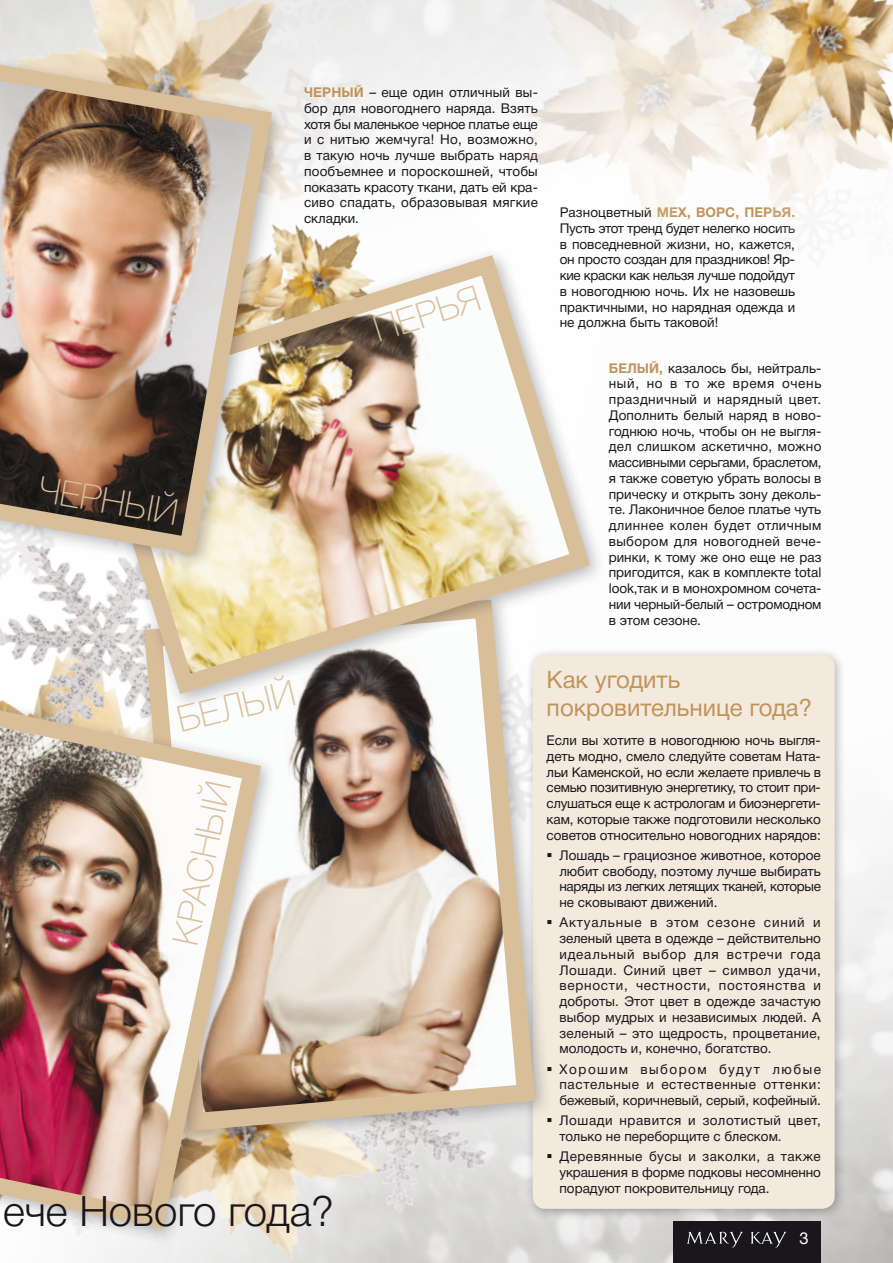
<style>
.page{position:relative;width:893px;height:1263px;background:#fff}
.page>*{position:absolute;margin:0;border:0;box-sizing:border-box;transform-origin:0 0}
.t1{font:300 42px "Helvetica Neue Cyr";color:#1a171c}
.буллет_спец_предл{font:100 36px "Helvetica Neue Cyr";color:#d9be9a}
.спец_предложение{font:24px/28.8px "Helvetica Neue Cyr";color:#c0945b}
.t2{font:16.5px "Helvetica Neue Cyr";color:#fff}
.буллеты_3{font:13.5px/15.8px "Helvetica Neue Cyr";letter-spacing:-.005em;color:#1a171c;text-align:justify}
.буллеты_2{font:13.5px/15.8px "Helvetica Neue Cyr";color:#1a171c;text-align:justify}
.буллеты_2-2{font:13.5px/15.8px "Helvetica Neue Cyr";letter-spacing:.02em;color:#1a171c}
.s1{font-weight:700;color:#c0945b}
</style>
<div class="page">
<img style="left:702px;top:857px;width:191px;height:406px">
<div style="left:526px;top:648px;width:320px;height:572px;background:#1a171c;opacity:.3"></div>
<div style="left:533px;top:654px;width:302px;height:555px;background:#f3eadd;border-radius:13px"></div>
<img style="left:0;top:0;width:442px;height:245px">
<img style="left:0;top:572px;width:72px;height:112px">
<img style="left:98px;top:1149px;width:604px;height:114px">
<div style="left:135px;top:591px;width:418px;height:558px;background:#1a171c;opacity:.3"></div>
<svg style="left:279px;top:711px;width:265px;height:429px"></svg>
<img style="left:72px;top:245px;width:528px;height:459px">
<div style="left:0;top:51px;width:290px;height:521px;background:#1a171c;opacity:.3"></div>
<img style="left:0;top:50px;width:281px;height:513px">
<div style="left:0;top:114px;width:5px;height:500px;background:#1a171c;opacity:.3"></div>
<div style="left:0;top:685px;width:279px;height:561px;background:#1a171c;opacity:.3"></div>
<img style="left:0;top:684px;width:271px;height:554px">
<img style="left:442px;top:0;width:451px;height:356px">
<div style="left:673px;top:1222px;width:148px;height:41px;background:#1a171c"></div>
<svg style="left:687px;top:1232px;width:56px;height:15px"></svg>
<svg style="left:751px;top:1232px;width:35px;height:15px"></svg>
<svg style="left:548px;top:853px;width:4px;height:4px"></svg>
<svg style="left:548px;top:920px;width:4px;height:4px"></svg>
<svg style="left:548px;top:1066px;width:4px;height:4px"></svg>
<svg style="left:548px;top:1118px;width:4px;height:4px"></svg>
<svg style="left:548px;top:1154px;width:4px;height:4px"></svg>
<p class="буллет_спец_предл" style="left:42px;top:468px;width:143px;rotate:10deg">ЧЕРНЫЙ</p>
<p class="буллеты_3" style="left:304px;top:85px;width:235px"><span class="s1">ЧЕРНЫЙ</span> – еще один отличный вы&shy;бор для новогоднего наряда. Взять хотя бы маленькое черное платье еще и с нитью жемчуга! Но, возможно, в такую ночь лучше выбрать наряд пообъемнее и пороскошней, чтобы показать красоту ткани, дать ей кра&shy;сиво спадать, образовывая мягкие складки.</p>
<p class="буллет_спец_предл" style="left:369px;top:310px;width:111px;rotate:-17deg">ПЕРЬЯ</p>
<p class="буллеты_3" style="left:560px;top:205px;width:237px">Разноцветный <span class="s1">МЕХ, ВОРС, ПЕРЬЯ.<br></span>Пусть этот тренд будет нелегко носить в повседневной жизни, но, кажется, он просто создан для праздников! Яр&shy;кие краски как нельзя лучше подойдут в новогоднюю ночь. Их не назовешь практичными, но нарядная одежда и не должна быть таковой!</p>
<p class="буллеты_3" style="left:609px;top:360px;width:214px"><span class="s1">БЕЛЫЙ,</span> казалось бы, нейтраль&shy;ный, но в то же время очень праздничный и нарядный цвет.<br>Дополнить белый наряд в ново&shy;годнюю ночь, чтобы он не выгля&shy;дел слишком аскетично, можно массивными серьгами, браслетом, я также советую убрать волосы в прическу и открыть зону деколь&shy;те. Лаконичное белое платье чуть длиннее колен будет отличным выбором для новогодней вече&shy;ринки, к тому же оно еще не раз пригодится, как в комплекте total look,так и в монохромном сочета&shy;нии черный-белый – остромодном в этом сезоне.</p>
<p class="буллет_спец_предл" style="left:173px;top:701px;width:122px;rotate:-14deg">БЕЛЫЙ</p>
<p class="буллет_спец_предл" style="left:165px;top:940px;width:167px;rotate:-78deg">КРАСНЫЙ</p>
<h1 class="t1" style="left:3px;top:1188px;width:333px">ече Нового года?</h1>
<p class="спец_предложение" style="left:547px;top:665px;width:267px">Как угодить покровительнице года?</p>
<p class="буллеты_3" style="left:547px;top:732px;width:276px">Если вы хотите в новогоднюю ночь выгля&shy;деть модно, смело следуйте советам Ната&shy;льи Каменской, но если желаете привлечь в семью позитивную энергетику, то стоит при&shy;слушаться еще к астрологам и биоэнергети&shy;кам, которые также подготовили несколько советов относительно новогодних нарядов:</p>
<p class="буллеты_2" style="left:559px;top:847px;width:263px">Лошадь – грациозное животное, которое любит свободу, поэтому лучше выбирать наряды из легких летящих тканей, которые не сковывают движений.</p>
<p class="буллеты_2" style="left:559px;top:915px;width:263px">Актуальные в этом сезоне синий и зеленый цвета в одежде – действительно идеальный выбор для встречи года Лошади. Синий цвет – символ удачи, верности, честности, постоянства и доброты. Этот цвет в одежде зачастую выбор мудрых и независимых людей. А зеленый – это щедрость, процветание, молодость и, конечно, богатство.</p>
<p class="буллеты_2" style="left:559px;top:1061px;width:263px">Хорошим выбором будут любые пастельные и естественные оттенки: бежевый, коричневый, серый, кофейный.</p>
<p class="буллеты_2-2" style="left:559px;top:1113px;width:263px">Лошади нравится и золотистый цвет, только не переборщите с блеском.</p>
<p class="буллеты_2" style="left:559px;top:1149px;width:263px">Деревянные бусы и заколки, а также украшения в форме подковы несомненно порадуют покровительницу года.</p>
<p class="t2" style="left:800px;top:1229px;width:11px">3</p>
</div>
